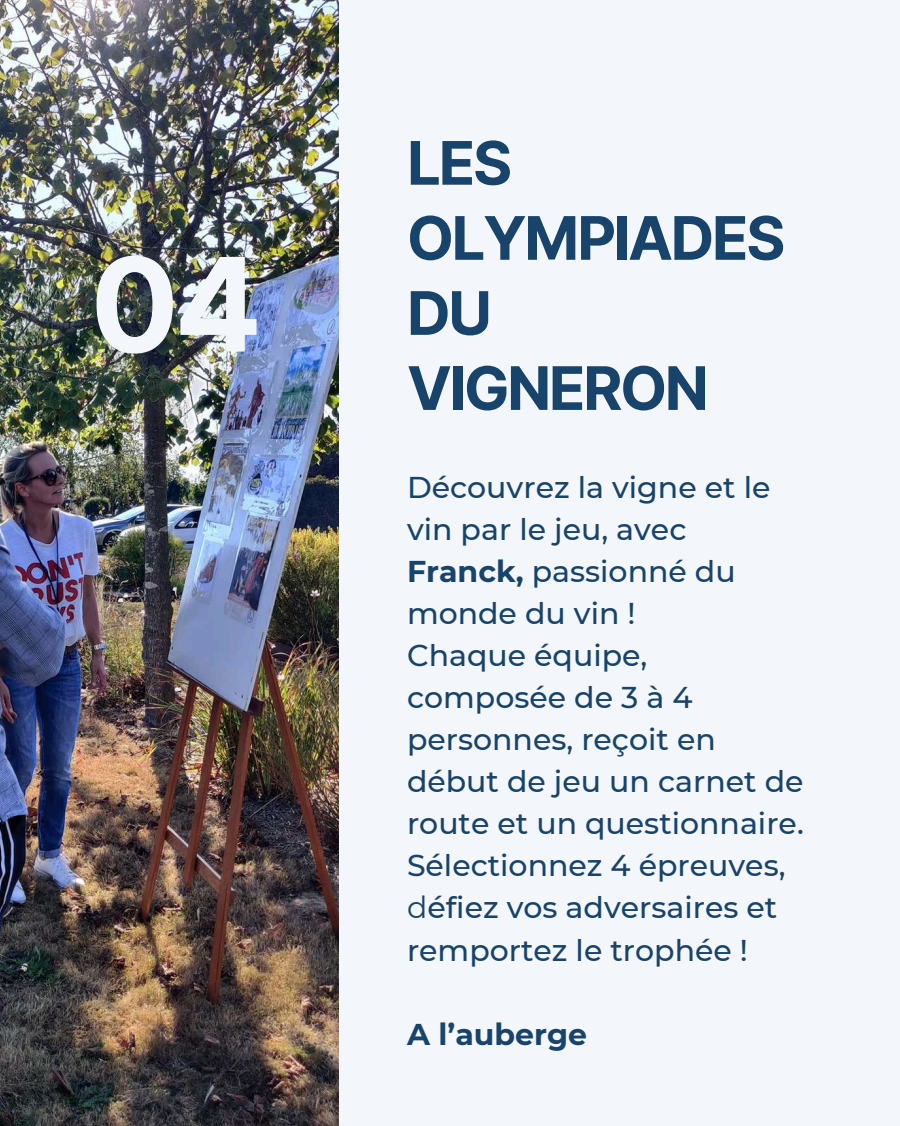
<style>
.page{position:relative;width:900px;height:1126px;background:#fff}
.page>*{position:absolute;margin:0;border:0;box-sizing:border-box;transform-origin:0 0}
.t1{font:700 129.9px "Inter";color:#f3f6fa}
.t2{font:700 60px/75px "Inter";letter-spacing:-.04em;color:#18436b}
.t3{font:500 30px/42px "Montserrat";color:#18436b}
.t4{font:700 30px "Montserrat";color:#18436b}
.s1{font-weight:700}
.s2{font-weight:400}
</style>
<div class="page">
<div style="left:0;top:0;width:900px;height:1125px;background:#f3f6fa"></div>
<img style="left:0;top:0;width:338px;height:1125px">
<h1 class="t1" style="left:90px;top:226px;width:174px">04</h1>
<h2 class="t2" style="left:407px;top:125px;width:380px">LES<br>OLYMPIADES<br>DU<br>VIGNERON</h2>
<p class="t3" style="left:407px;top:466px;width:398px">Découvrez la vigne et le vin par le jeu, avec<br><span class="s1">Franck,</span> passionné du monde du vin !<br>Chaque équipe, composée de 3 à 4 personnes, reçoit en début de jeu un carnet de route et un questionnaire.<br>Sélectionnez 4 épreuves, <span class="s2">d</span>éfiez vos adversaires et remportez le trophée !</p>
<p class="t4" style="left:407px;top:1015px;width:181px">A l’auberge</p>
</div>
